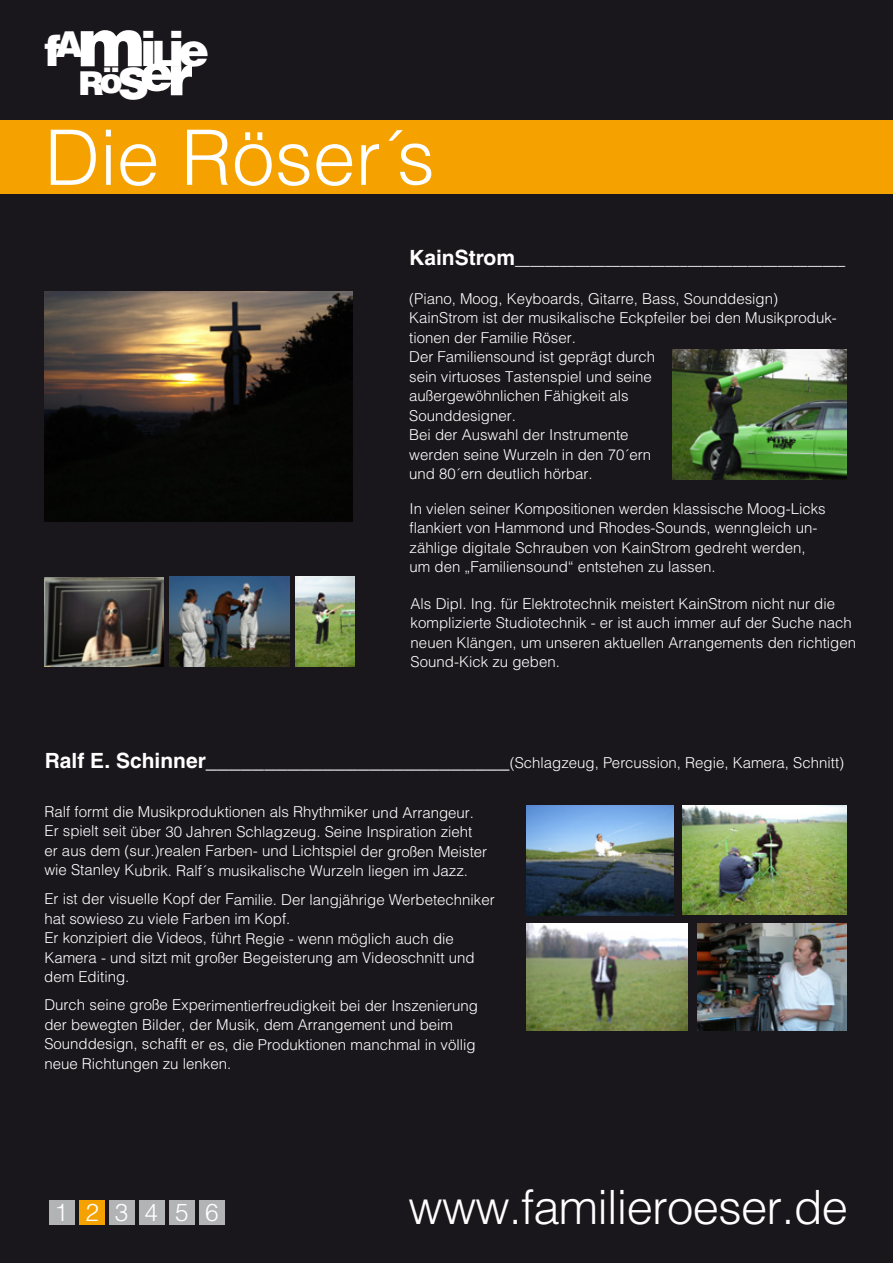
<style>
.page{position:relative;width:893px;height:1263px;background:#fff}
.page>*{position:absolute;margin:0;border:0;box-sizing:border-box;transform-origin:0 0}
.t1{font:300 76.65px "Helvetica";color:#fff}
.t2{font:900 47.55px "Helvetica";color:#fff}
.t3{font:300 47.25px "Helvetica";letter-spacing:-.015em;color:#fff}
.t4{font:900 34.95px "Helvetica";color:#fff}
.t5{font:900 32.85px "Helvetica";color:#fff}
.t6{font:300 24.45px "Helvetica";letter-spacing:.67em;color:#fff}
.t7{font:300 15px/19.5px "Helvetica";color:#fff}
.s1{font-size:42.45px}
.s2{font-size:67.05px}
.s3{font-size:45.9px}
.s4{font-size:35.1px}
.s5{font-size:43.05px}
.s6{font-size:50.4px}
.s7{font-size:55.8px}
.s8{font-weight:700;font-size:21px}
</style>
<div class="page">
<div style="left:0;top:105px;width:892px;height:120px;background:#f5a200"></div>
<div style="left:0;top:195px;width:892px;height:1068px;background:#1a171c"></div>
<div style="left:0;top:0;width:892px;height:119px;background:#1a171c"></div>
<img style="left:697px;top:923px;width:149px;height:107px">
<img style="left:527px;top:923px;width:160px;height:107px">
<img style="left:526px;top:806px;width:147px;height:110px">
<img style="left:45px;top:292px;width:308px;height:229px">
<img style="left:295px;top:577px;width:60px;height:89px">
<img style="left:672px;top:350px;width:174px;height:130px">
<img style="left:45px;top:577px;width:119px;height:90px">
<img style="left:170px;top:577px;width:119px;height:89px">
<img style="left:683px;top:806px;width:163px;height:109px">
<div style="left:49px;top:1200px;width:26px;height:24px;background:#b1b3b4"></div>
<div style="left:79px;top:1200px;width:26px;height:24px;background:#f5a200"></div>
<div style="left:109px;top:1200px;width:26px;height:24px;background:#b1b3b4"></div>
<div style="left:139px;top:1200px;width:26px;height:24px;background:#b1b3b4"></div>
<div style="left:169px;top:1200px;width:26px;height:25px;background:#b1b3b4"></div>
<div style="left:199px;top:1200px;width:26px;height:25px;background:#b1b3b4"></div>
<h2 class="t2" style="left:45px;top:18px;width:166px"><span class="s1">f</span><sup>A</sup><span class="s2">m</span>i i<span class="s3">e</span></h2>
<h3 class="t5" style="left:79px;top:62px;width:116px">R<span class="s4">ö</span><span class="s5">S</span><span class="s6">e</span><span class="s7">r</span></h3>
<h3 class="t4" style="left:152px;top:31px;width:25px">L</h3>
<h1 class="t1" style="left:45px;top:110px;width:392px">Die Röser´s</h1>
<p class="t7" style="left:409px;top:249px;width:437px"><span class="s8">KainStrom</span>____________________________________________</p>
<p class="t7" style="left:409px;top:288px;width:429px">(Piano, Moog, Keyboards, Gitarre, Bass, Sounddesign)<br>KainStrom ist der musikalische Eckpfeiler bei den Musikproduk&shy;tionen der Familie Röser.<br>Der Familiensound ist geprägt durch<br>sein virtuoses Tastenspiel und seine<br>außergewöhnlichen Fähigkeit als<br>Sounddesigner.<br>Bei der Auswahl der Instrumente<br>werden seine Wurzeln in den 70´ern<br>und 80´ern deutlich hörbar.</p>
<p class="t7" style="left:409px;top:498px;width:417px">In vielen seiner Kompositionen werden klassische Moog-Licks flankiert von Hammond und Rhodes-Sounds, wenngleich un&shy;zählige digitale Schrauben von KainStrom gedreht werden, um den „Familiensound“ entstehen zu lassen.</p>
<p class="t7" style="left:410px;top:593px;width:447px">Als Dipl. Ing. für Elektrotechnik meistert KainStrom nicht nur die komplizierte Studiotechnik - er ist auch immer auf der Suche nach neuen Klängen, um unseren aktuellen Arrangements den richtigen Sound-Kick zu geben.</p>
<p class="t7" style="left:45px;top:752px;width:800px"><span class="s8">Ralf E. Schinner__________________________</span>(Schlagzeug, Percussion, Regie, Kamera, Schnitt)</p>
<p class="t7" style="left:44px;top:802px;width:444px">Ralf formt die Musikproduktionen als Rhythmiker und Arrangeur.<br>Er spielt seit über 30 Jahren Schlagzeug. Seine Inspiration zieht er aus dem (sur.)realen Farben- und Lichtspiel der großen Meister wie Stanley Kubrik. Ralf´s musikalische Wurzeln liegen im Jazz.</p>
<p class="t7" style="left:44px;top:889px;width:452px">Er ist der visuelle Kopf der Familie. Der langjährige Werbetechniker hat sowieso zu viele Farben im Kopf.<br>Er konzipiert die Videos, führt Regie - wenn möglich auch die Kamera - und sitzt mit großer Begeisterung am Videoschnitt und dem Editing.</p>
<p class="t7" style="left:44px;top:995px;width:435px">Durch seine große Experimentierfreudigkeit bei der Inszenierung der bewegten Bilder, der Musik, dem Arrangement und beim Sounddesign, schafft er es, die Produktionen manchmal in völlig neue Richtungen zu lenken.</p>
<h3 class="t6" style="left:54px;top:1197px;width:166px">123456</h3>
<h3 class="t3" style="left:408px;top:1178px;width:441px">www.familieroeser.de</h3>
</div>
